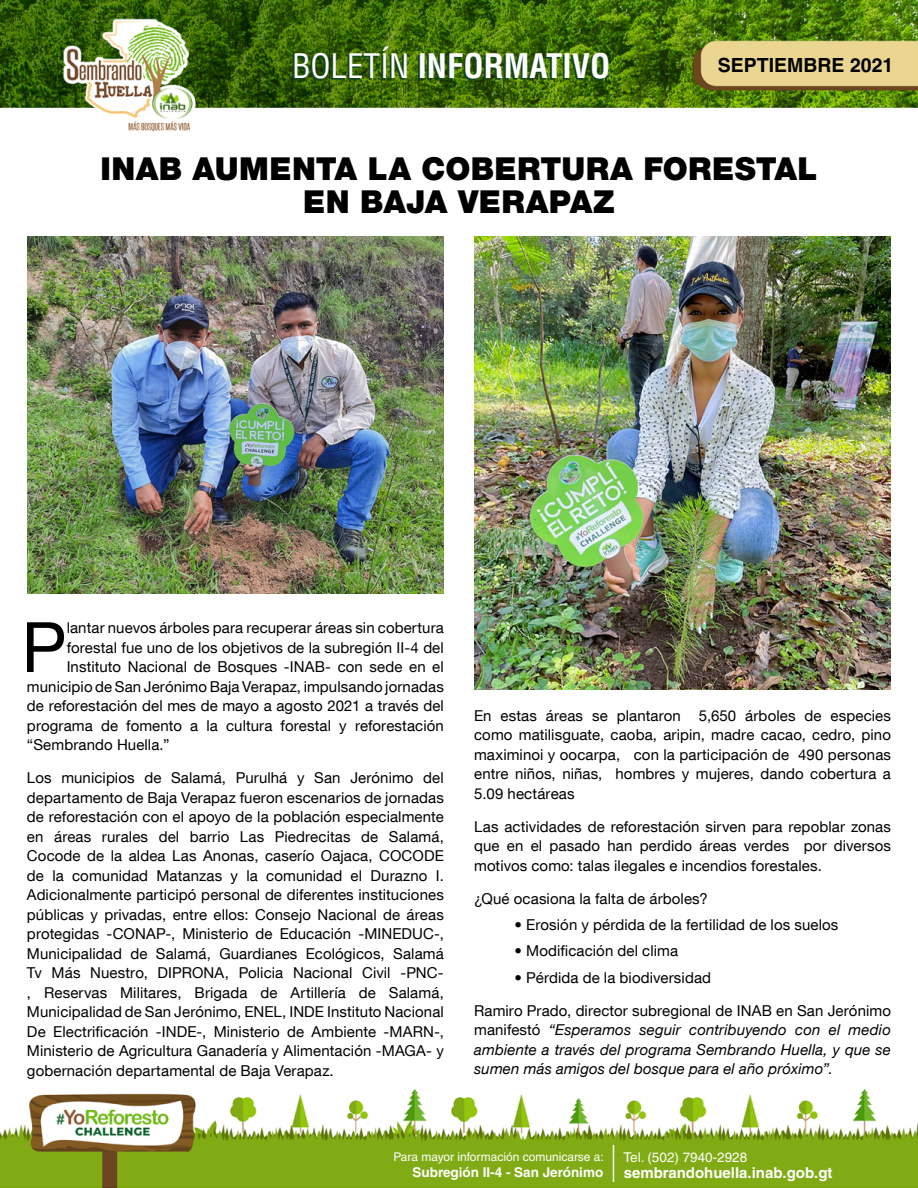
<style>
.page{position:relative;width:918px;height:1188px;background:#fff}
.page>*{position:absolute;margin:0;border:0;box-sizing:border-box;transform-origin:0 0}
.t1{font:69.6px "Helvetica Neue LT Com";color:#000}
.t2{font:700 condensed 33px "Helvetica LT Std";color:#fff}
.t3{font:900 31.5px/33px "Helvetica Neue LT Com";letter-spacing:.01em;color:#000;text-align:center}
.t4{font:700 19.5px "Helvetica LT Std";color:#000}
.t5{font:15px/19.5px "Helvetica Neue LT Com";letter-spacing:.005em;color:#000;text-align:justify}
.t6{font:italic 15px/19.5px "Helvetica Neue LT Com";letter-spacing:.01em;color:#000;text-align:justify}
.t7{font:700 15px "Helvetica LT Std";color:#fff}
.t8{font:700 13.5px "Helvetica LT Std";color:#fff}
.t9{font:13.5px "Helvetica LT Std";color:#fff}
.t10{font:12px "Helvetica LT Std";color:#fff}
.s1{font-weight:400}
.s2{font-style:normal}
</style>
<div class="page">
<img style="left:0;top:0;width:918px;height:1188px">
<svg style="left:293px;top:48px;width:313px;height:32px;background:#315e0d"></svg>
<hr style="left:613px;top:1145px;width:1px;height:37px;background:#fff">
<img style="left:474px;top:236px;width:417px;height:453px">
<img style="left:27px;top:236px;width:417px;height:358px">
<h2 class="t2" style="left:292px;top:45px;width:320px"><span class="s1">BOLETÍN</span> INFORMATIVO</h2>
<h3 class="t4" style="left:718px;top:54px;width:177px">SEPTIEMBRE 2021</h3>
<h3 class="t3" style="left:101px;top:152px;width:718px">INAB AUMENTA LA COBERTURA FORESTAL<br>EN BAJA VERAPAZ</h3>
<h1 class="t1" style="left:22px;top:604px;width:47px">P</h1>
<p class="t5" style="left:67px;top:618px;width:379px">lantar nuevos árboles para recuperar áreas sin cobertura</p>
<p class="t5" style="left:67px;top:637px;width:379px">forestal fue uno de los objetivos de la subregión II-4 del</p>
<p class="t5" style="left:67px;top:657px;width:379px">Instituto Nacional de Bosques -INAB- con sede en el</p>
<p class="t5" style="left:27px;top:676px;width:418px">municipio de San Jerónimo Baja Verapaz, impulsando jornadas</p>
<p class="t5" style="left:27px;top:696px;width:418px">de reforestación del mes de mayo a agosto 2021 a través del</p>
<p class="t5" style="left:27px;top:715px;width:418px">programa de fomento a la cultura forestal y reforestación</p>
<p class="t5" style="left:27px;top:735px;width:144px">“Sembrando Huella.”</p>
<p class="t5" style="left:27px;top:768px;width:418px">Los municipios de Salamá, Purulhá y San Jerónimo del departamento de Baja Verapaz fueron escenarios de jornadas de reforestación con el apoyo de la población especialmente en áreas rurales del barrio Las Piedrecitas de Salamá, Cocode de la aldea Las Anonas, caserío Oajaca, COCODE de la comunidad Matanzas y la comunidad el Durazno I.<br>Adicionalmente participó personal de diferentes instituciones públicas y privadas, entre ellos: Consejo Nacional de áreas protegidas -CONAP-, Ministerio de Educación -MINEDUC-, Municipalidad de Salamá, Guardianes Ecológicos, Salamá Tv Más Nuestro, DIPRONA, Policia Nacional Civil -PNC-, Reservas Militares, Brigada de Artillería de Salamá, Municipalidad de San Jerónimo, ENEL, INDE Instituto Nacional De Electrificación -INDE-, Ministerio de Ambiente -MARN-, Ministerio de Agricultura Ganadería y Alimentación -MAGA- y gobernación departamental de Baja Verapaz.</p>
<p class="t5" style="left:474px;top:705px;width:418px">En estas áreas se plantaron 5,650 árboles de especies como matilisguate, caoba, aripin, madre cacao, cedro, pino maximinoi y oocarpa, con la participación de 490 personas entre niños, niñas, hombres y mujeres, dando cobertura a 5.09 hectáreas</p>
<p class="t5" style="left:474px;top:816px;width:418px">Las actividades de reforestación sirven para repoblar zonas que en el pasado han perdido áreas verdes por diversos motivos como: talas ilegales e incendios forestales.</p>
<p class="t5" style="left:474px;top:888px;width:235px">¿Qué ocasiona la falta de árboles?</p>
<p class="t5" style="left:515px;top:915px;width:325px">• Erosión y pérdida de la fertilidad de los suelos</p>
<p class="t5" style="left:515px;top:941px;width:165px">• Modificación del clima</p>
<p class="t5" style="left:515px;top:967px;width:198px">• Pérdida de la biodiversidad</p>
<p class="t6" style="left:474px;top:1000px;width:418px"><span class="s2">Ramiro Prado, director subregional de INAB en San Jerónimo manifestó</span> “Esperamos seguir contribuyendo con el medio ambiente a través del programa Sembrando Huella, y que se sumen más amigos del bosque para el año próximo”.</p>
<p class="t10" style="left:393px;top:1150px;width:212px">Para mayor información comunicarse a:</p>
<p class="t8" style="left:413px;top:1164px;width:192px">Subregión II-4 - San Jerónimo</p>
<p class="t9" style="left:624px;top:1149px;width:125px">Tel. (502) 7940-2928</p>
<p class="t7" style="left:624px;top:1164px;width:210px">sembrandohuella.inab.gob.gt</p>
</div>
